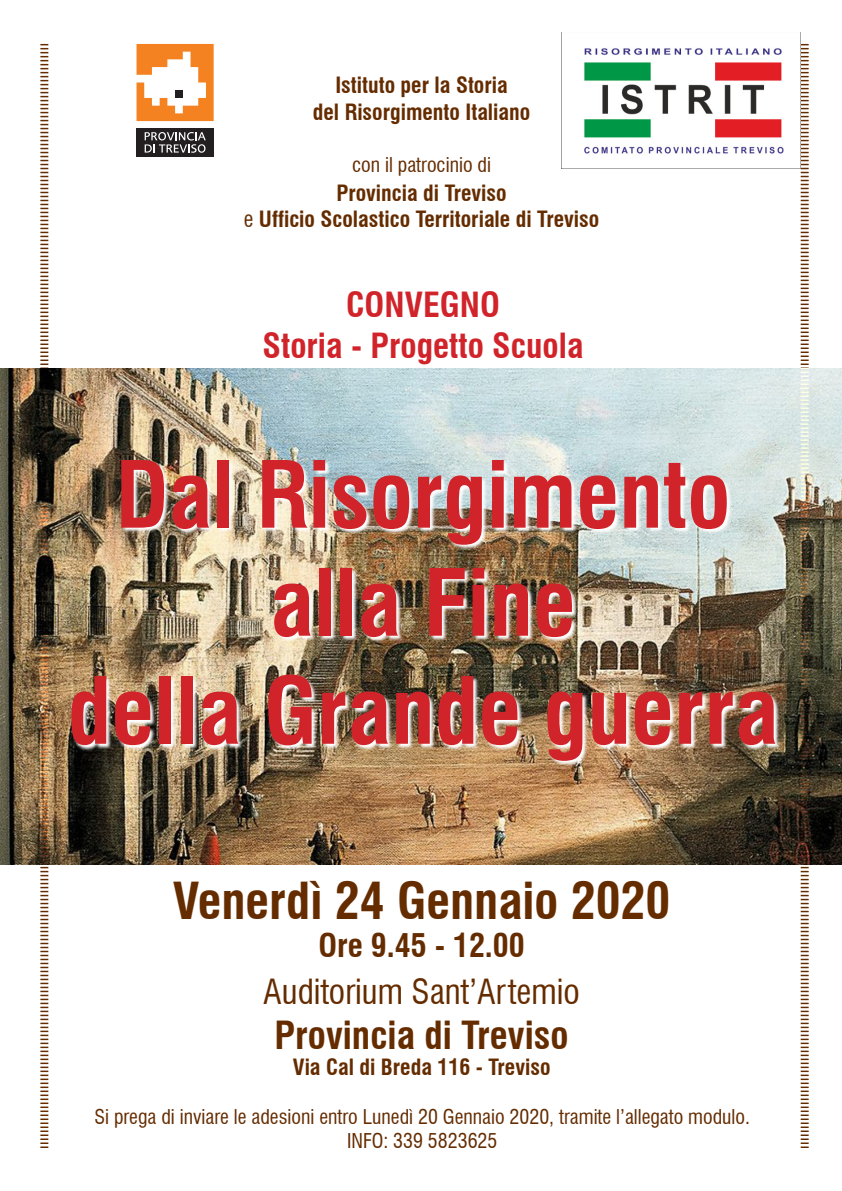
<style>
.page{position:relative;width:842px;height:1191px;background:#fff}
.page>*{position:absolute;margin:0;border:0;box-sizing:border-box;transform-origin:0 0}
.t1{font:700 condensed 90px "Swiss 721 BT";color:#d1232a}
.t2{font:700 condensed 49.8px "Swiss 721 BT";color:#652c00}
.t3{font:700 condensed 37.8px "Swiss 721 BT";color:#652c00}
.t4{font:700 condensed 33.8px "Swiss 721 BT";color:#d1232a}
.t5{font:condensed 33.8px "Swiss 721 BT";color:#652c00}
.t6{font:700 condensed 31.9px "Swiss 721 BT";color:#652c00}
.t7{font:700 condensed 21.9px "Swiss 721 BT";color:#652c00}
.t8{font:condensed 19.9px/23.9px "Swiss 721 BT";color:#652c00;text-align:center}
.s1{font-weight:400}
</style>
<div class="page">
<div style="left:136px;top:128px;width:78px;height:28px;background:#231f20"></div>
<svg style="left:145px;top:132px;width:61px;height:21px"></svg>
<svg style="left:137px;top:44px;width:77px;height:77px"></svg>
<img style="left:561px;top:32px;width:223px;height:136px">
<img style="left:0;top:369px;width:842px;height:495px">
<img style="left:71px;top:368px;width:710px;height:398px">
<img style="left:39px;top:43px;width:11px;height:1105px">
<svg style="left:799px;top:43px;width:11px;height:1105px"></svg>
<p class="t7" style="left:335px;top:72px;width:174px">Istituto per la Storia</p>
<p class="t7" style="left:313px;top:98px;width:219px">del Risorgimento Italiano</p>
<p class="t8" style="left:352px;top:152px;width:141px">con il patrocinio di</p>
<p class="t7" style="left:336px;top:180px;width:172px">Provincia di Treviso</p>
<p class="t7" style="left:244px;top:206px;width:357px"><span class="s1">e</span> Ufficio Scolastico Territoriale di Treviso</p>
<p class="t4" style="left:346px;top:284px;width:155px">CONVEGNO</p>
<p class="t4" style="left:263px;top:325px;width:322px">Storia - Progetto Scuola</p>
<p class="t1" style="left:116px;top:441px;width:616px">Dal Risorgimento</p>
<p class="t1" style="left:270px;top:549px;width:307px">alla Fine</p>
<p class="t1" style="left:68px;top:657px;width:712px">della Grande guerra</p>
<p class="t2" style="left:173px;top:871px;width:499px">Venerdì 24 Gennaio 2020</p>
<p class="t6" style="left:318px;top:926px;width:208px">Ore 9.45 - 12.00</p>
<p class="t5" style="left:263px;top:971px;width:318px">Auditorium Sant’Artemio</p>
<p class="t3" style="left:274px;top:1012px;width:296px">Provincia di Treviso</p>
<p class="t7" style="left:293px;top:1054px;width:259px">Via Cal di Breda 116 - Treviso</p>
<p class="t8" style="left:94px;top:1104px;width:657px">Si prega di inviare le adesioni entro Lunedì 20 Gennaio 2020, tramite l’allegato modulo.<br>INFO: 339 5823625</p>
</div>
